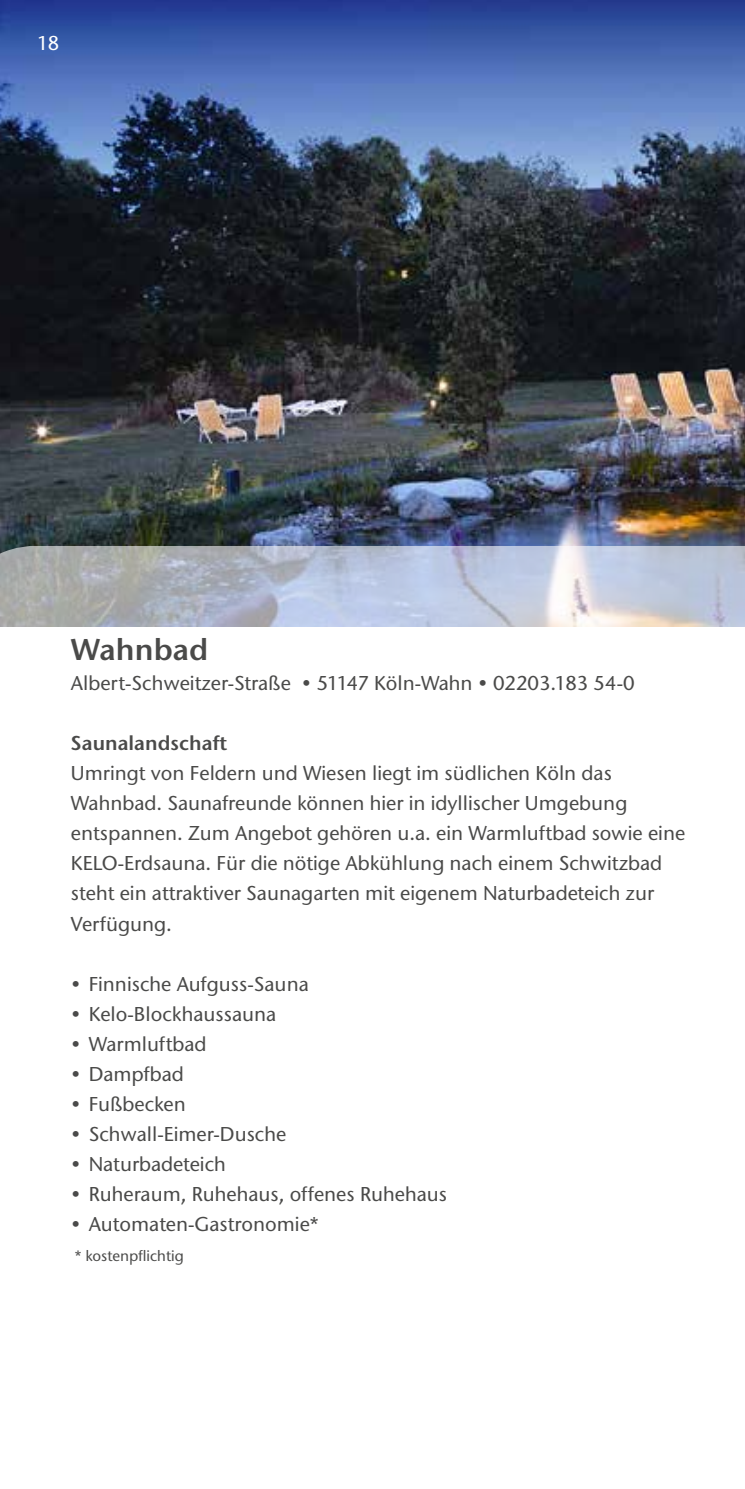
<style>
.page{position:relative;width:745px;height:1489px;background:#fff}
.page>*{position:absolute;margin:0;border:0;box-sizing:border-box;transform-origin:0 0}
.t1{font:600 30px "Stone Sans ITC Pro";color:#4a4a49}
.t2{font:500 20px/30px "Stone Sans ITC Std";color:#4a4a49}
.t3{font:600 20px "Stone Sans ITC Pro";color:#4a4a49}
.t4{font:500 20px "Stone Sans ITC Std";color:#fff}
.t5{font:500 15px "Stone Sans ITC Std";color:#4a4a49}
.s1{font-family:"Stone Sans ITC Pro";font-weight:600}
</style>
<div class="page">
<img style="left:0;top:0;width:744px;height:546px">
<svg style="left:0;top:546px;width:744px;height:81px;background:#b9bfce"></svg>
<p class="t4" style="left:37px;top:31px;width:23px">18</p>
<h1 class="t1" style="left:71px;top:631px;width:139px">Wahnbad</h1>
<p class="t2" style="left:71px;top:668px;width:564px">Albert-Schweitzer-Straße <span class="s1">•</span> 51147 Köln-Wahn <span class="s1">•</span> 02203.183 54-0</p>
<p class="t3" style="left:71px;top:730px;width:158px">Saunalandschaft</p>
<p class="t2" style="left:71px;top:758px;width:615px">Umringt von Feldern und Wiesen liegt im südlichen Köln das Wahnbad. Saunafreunde können hier in idyllischer Umgebung entspannen. Zum Angebot gehören u.a. ein Warmluftbad sowie eine KELO-Erdsauna. Für die nötige Abkühlung nach einem Schwitzbad steht ein attraktiver Saunagarten mit eigenem Naturbadeteich zur Verfügung.</p>
<p class="t2" style="left:71px;top:968px;width:239px">• Finnische Aufguss-Sauna</p>
<p class="t2" style="left:71px;top:998px;width:207px">• Kelo-Blockhaussauna</p>
<p class="t2" style="left:71px;top:1028px;width:137px">• Warmluftbad</p>
<p class="t2" style="left:71px;top:1058px;width:114px">• Dampfbad</p>
<p class="t2" style="left:71px;top:1088px;width:116px">• Fußbecken</p>
<p class="t2" style="left:71px;top:1118px;width:217px">• Schwall-Eimer-Dusche</p>
<p class="t2" style="left:71px;top:1148px;width:156px">• Naturbadeteich</p>
<p class="t2" style="left:71px;top:1178px;width:377px">• Ruheraum, Ruhehaus, offenes Ruhehaus</p>
<p class="t2" style="left:71px;top:1208px;width:249px">• Automaten-Gastronomie*</p>
<p class="t5" style="left:75px;top:1246px;width:110px">* kostenpflichtig</p>
</div>
